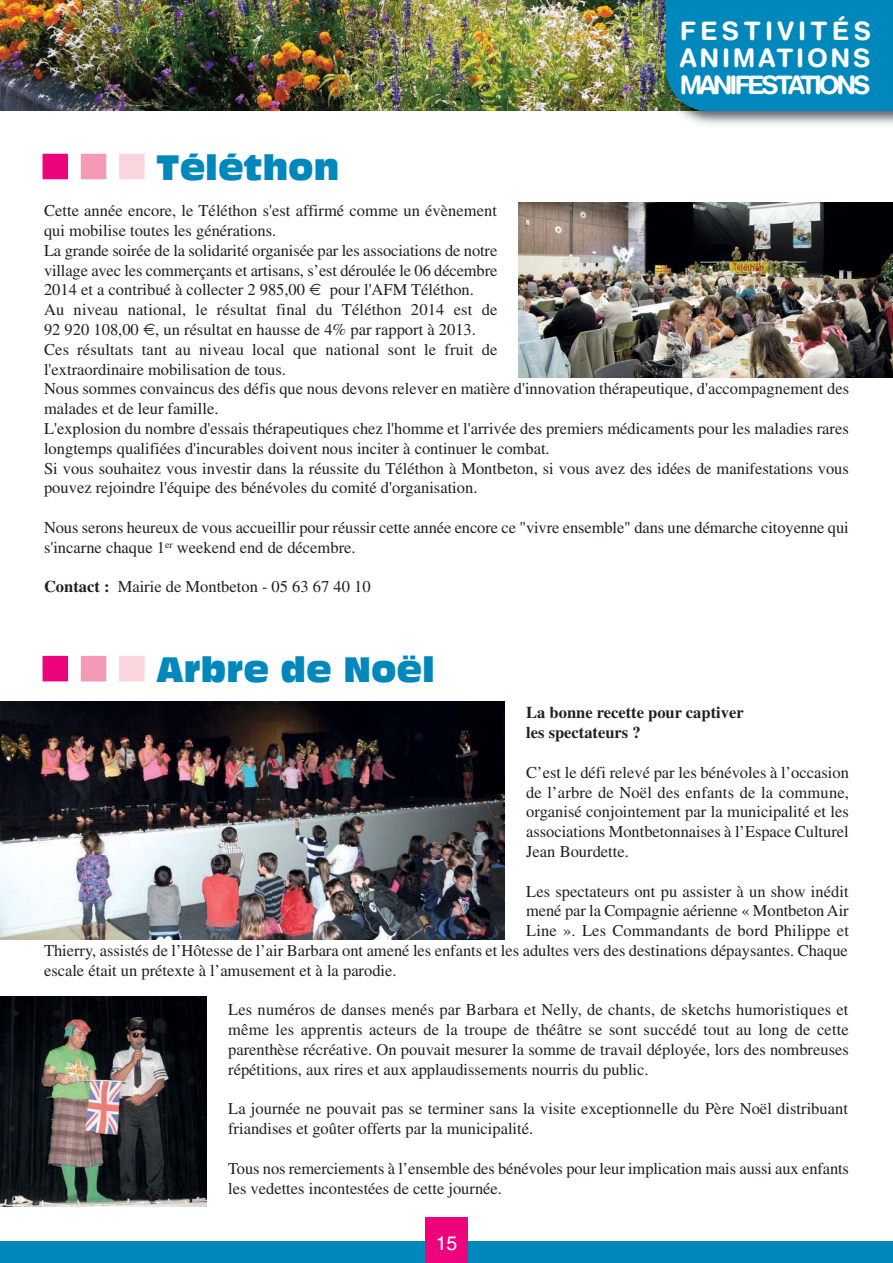
<style>
.page{position:relative;width:893px;height:1263px;background:#fff}
.page>*{position:absolute;margin:0;border:0;box-sizing:border-box;transform-origin:0 0}
.t1{font:34.5px "Antique Olive Compact";color:#0088bd;scale:.96 1}
.t2{font:700 25.5px/27px "Helvetica Rounded";letter-spacing:.11em;color:#fff;text-align:justify}
.t3{font:19.5px "Helvetica";color:#fff}
.t4{font:16.5px/19.8px "Times";color:#231f20}
.t5{font:700 16.5px/19.8px "Times";color:#231f20}
.s1{font-weight:700}
</style>
<div class="page">
<img style="left:0;top:0;width:659px;height:111px">
<img style="left:678px;top:111px;width:215px;height:14px">
<img style="left:659px;top:0;width:7px;height:111px">
<div style="left:666px;top:0;width:227px;height:111px;background:#0088bd"></div>
<div style="left:0;top:1242px;width:893px;height:21px;background:#0088bd"></div>
<div style="left:425px;top:1217px;width:43px;height:46px;background:#ed037c"></div>
<div style="left:43px;top:154px;width:25px;height:25px;background:#ed037c"></div>
<div style="left:81px;top:154px;width:25px;height:25px;background:#f599b5"></div>
<div style="left:119px;top:154px;width:26px;height:25px;background:#fbd5de"></div>
<div style="left:43px;top:656px;width:25px;height:25px;background:#ed037c"></div>
<div style="left:81px;top:656px;width:25px;height:25px;background:#f599b5"></div>
<div style="left:119px;top:656px;width:26px;height:25px;background:#fbd5de"></div>
<img style="left:0;top:702px;width:505px;height:238px">
<img style="left:0;top:997px;width:207px;height:210px">
<img style="left:519px;top:203px;width:374px;height:175px">
<h1 class="t1" style="left:156px;top:154px;width:192px">Téléthon</h1>
<h2 class="t2" style="left:680px;top:20px;width:193px">FESTIVITÉS ANIMATIONS MANIFESTATIONS</h2>
<p class="t4" style="left:44px;top:202px;width:455px">Cette année encore, le Téléthon s'est affirmé comme un évènement qui mobilise toutes les générations.<br>La grande soirée de la solidarité organisée par les associations de notre village avec les commerçants et artisans, s’est déroulée le 06 décembre 2014 et a contribué à collecter 2 985,00</p>
<p class="t4" style="left:44px;top:281px;width:806px;text-indent:286px">pour l'AFM Téléthon.<br>Au niveau national, le résultat final du Téléthon 2014 est de<br>92 920 108,00 , un résultat en hausse de 4% par rapport à 2013.<br>Ces résultats tant au niveau local que national sont le fruit de<br>l'extraordinaire mobilisation de tous.<br>Nous sommes convaincus des défis que nous devons relever en matière d'innovation thérapeutique, d'accompagnement des malades et de leur famille.<br>L'explosion du nombre d'essais thérapeutiques chez l'homme et l'arrivée des premiers médicaments pour les maladies rares longtemps qualifiées d'incurables doivent nous inciter à continuer le combat.<br>Si vous souhaitez vous investir dans la réussite du Téléthon à Montbeton, si vous avez des idées de manifestations vous pouvez rejoindre l'équipe des bénévoles du comité d'organisation.</p>
<p class="t4" style="left:44px;top:519px;width:806px">Nous serons heureux de vous accueillir pour réussir cette année encore ce "vivre ensemble" dans une démarche citoyenne qui s'incarne chaque 1<sup>er</sup> weekend end de décembre.</p>
<p class="t4" style="left:44px;top:578px;width:328px"><span class="s1">Contact :</span> Mairie de Montbeton - 05 63 67 40 10</p>
<h1 class="t1" style="left:156px;top:656px;width:292px">Arbre de Noël</h1>
<p class="t5" style="left:526px;top:704px;width:219px">La bonne recette pour captiver les spectateurs ?</p>
<p class="t4" style="left:526px;top:764px;width:324px;text-align:justify">C’est le défi relevé par les bénévoles à l’occasion de l’arbre de Noël des enfants de la commune, organisé conjointement par la municipalité et les associations Montbetonnaises à l’Espace Culturel Jean Bourdette.</p>
<p class="t4" style="left:526px;top:883px;width:324px">Les spectateurs ont pu assister à un show inédit</p>
<p class="t4" style="left:526px;top:902px;width:324px">mené par la Compagnie aérienne « Montbeton Air</p>
<p class="t4" style="left:526px;top:922px;width:324px">Line ». Les Commandants de bord Philippe et</p>
<p class="t4" style="left:44px;top:942px;width:805px">Thierry, assistés de l’Hôtesse de l’air Barbara ont amené les enfants et les adultes vers des destinations dépaysantes. Chaque</p>
<p class="t4" style="left:44px;top:962px;width:354px">escale était un prétexte à l’amusement et à la parodie.</p>
<p class="t4" style="left:228px;top:1001px;width:622px;text-align:justify">Les numéros de danses menés par Barbara et Nelly, de chants, de sketchs humoristiques et même les apprentis acteurs de la troupe de théâtre se sont succédé tout au long de cette parenthèse récréative. On pouvait mesurer la somme de travail déployée, lors des nombreuses répétitions, aux rires et aux applaudissements nourris du public.</p>
<p class="t4" style="left:228px;top:1100px;width:621px">La journée ne pouvait pas se terminer sans la visite exceptionnelle du Père Noël distribuant friandises et goûter offerts par la municipalité.</p>
<p class="t4" style="left:228px;top:1160px;width:622px">Tous nos remerciements à l’ensemble des bénévoles pour leur implication mais aussi aux enfants les vedettes incontestées de cette journée.</p>
<p class="t3" style="left:436px;top:1236px;width:23px">15</p>
</div>
